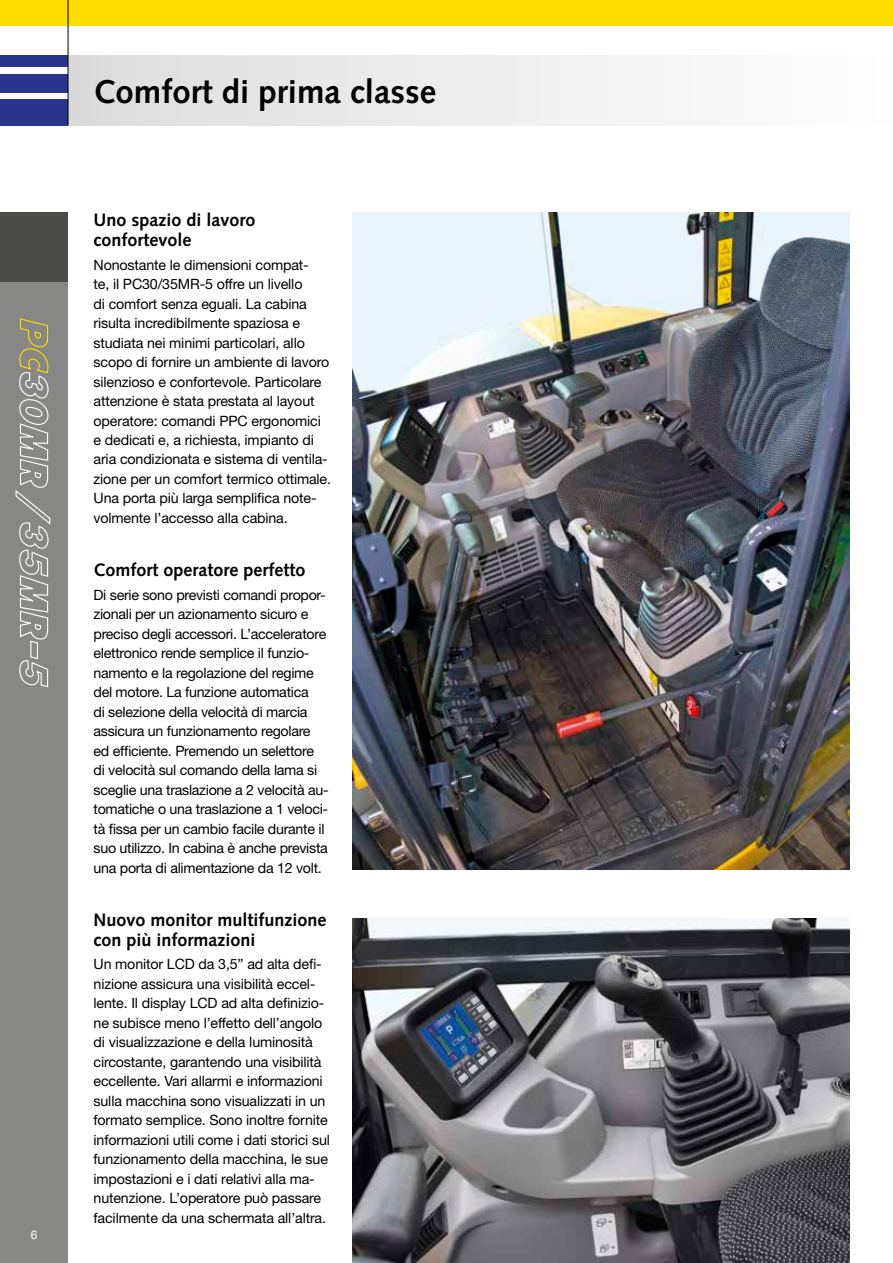
<style>
.page{position:relative;width:893px;height:1263px;background:#fff}
.page>*{position:absolute;margin:0;border:0;box-sizing:border-box;transform-origin:0 0}
.t1{font:700 33px "Syntax LTCE";color:#000}
.t2{font:700 18px/19.5px "Syntax LTCE";color:#000}
.t3{font:14.25px/19.5px "Helvetica Neue LT Pro";letter-spacing:-.01em;color:#000}
.t4{font:12px "Helvetica Neue LT Pro";color:#fff}
</style>
<div class="page">
<div style="left:0;top:213px;width:68px;height:1050px;background:#878786"></div>
<div style="left:0;top:99px;width:68px;height:26px;background:#27348a"></div>
<div style="left:0;top:74px;width:68px;height:18px;background:#27348a"></div>
<div style="left:0;top:55px;width:68px;height:12px;background:#27348a"></div>
<div style="left:0;top:0;width:893px;height:26px;background:#fd0"></div>
<div style="left:0;top:213px;width:68px;height:69px;background:#4a4a49"></div>
<div style="left:68px;top:55px;width:825px;height:70px;background:linear-gradient(to right,#dcdcdc,#fff)"></div>
<hr style="left:68px;top:0;width:1px;height:125px;background:#000">
<img style="left:353px;top:213px;width:497px;height:657px">
<img style="left:353px;top:918px;width:497px;height:345px">
<svg style="left:15px;top:318px;width:36px;height:370px"></svg>
<p class="t4" style="left:31px;top:1227px;width:8px">6</p>
<h1 class="t1" style="left:94px;top:73px;width:344px">Comfort di prima classe</h1>
<p class="t2" style="left:94px;top:210px;width:164px">Uno spazio di lavoro confortevole</p>
<p class="t3" style="left:94px;top:254px;width:239px">Nonostante le dimensioni compat-<br>te, il PC30/35MR-5 offre un livello<br>di comfort senza eguali. La cabina risulta incredibilmente spaziosa e studiata nei minimi particolari, allo scopo di fornire un ambiente di lavoro silenzioso e confortevole. Particolare attenzione è stata prestata al layout operatore: comandi PPC ergonomici e dedicati e, a richiesta, impianto di aria condizionata e sistema di ventila&shy;zione per un comfort termico ottimale.<br>Una porta più larga semplifica note&shy;volmente l’accesso alla cabina.</p>
<p class="t2" style="left:94px;top:560px;width:214px">Comfort operatore perfetto</p>
<p class="t3" style="left:94px;top:585px;width:237px">Di serie sono previsti comandi propor&shy;zionali per un azionamento sicuro e preciso degli accessori. L’acceleratore elettronico rende semplice il funzio&shy;namento e la regolazione del regime del motore. La funzione automatica<br>di selezione della velocità di marcia assicura un funzionamento regolare ed efficiente. Premendo un selettore di velocità sul comando della lama si sceglie una traslazione a 2 velocità au&shy;tomatiche o una traslazione a 1 veloci&shy;tà fissa per un cambio facile durante il suo utilizzo. In cabina è anche prevista una porta di alimentazione da 12 volt.</p>
<p class="t2" style="left:94px;top:910px;width:235px">Nuovo monitor multifunzione con più informazioni</p>
<p class="t3" style="left:94px;top:954px;width:238px">Un monitor LCD da 3,5” ad alta defi&shy;nizione assicura una visibilità eccel&shy;lente. Il display LCD ad alta definizio&shy;ne subisce meno l’effetto dell’angolo di visualizzazione e della luminosità circostante, garantendo una visibilità eccellente. Vari allarmi e informazioni sulla macchina sono visualizzati in un formato semplice. Sono inoltre fornite informazioni utili come i dati storici sul funzionamento della macchina, le sue impostazioni e i dati relativi alla ma&shy;nutenzione. L’operatore può passare facilmente da una schermata all’altra.</p>
</div>
